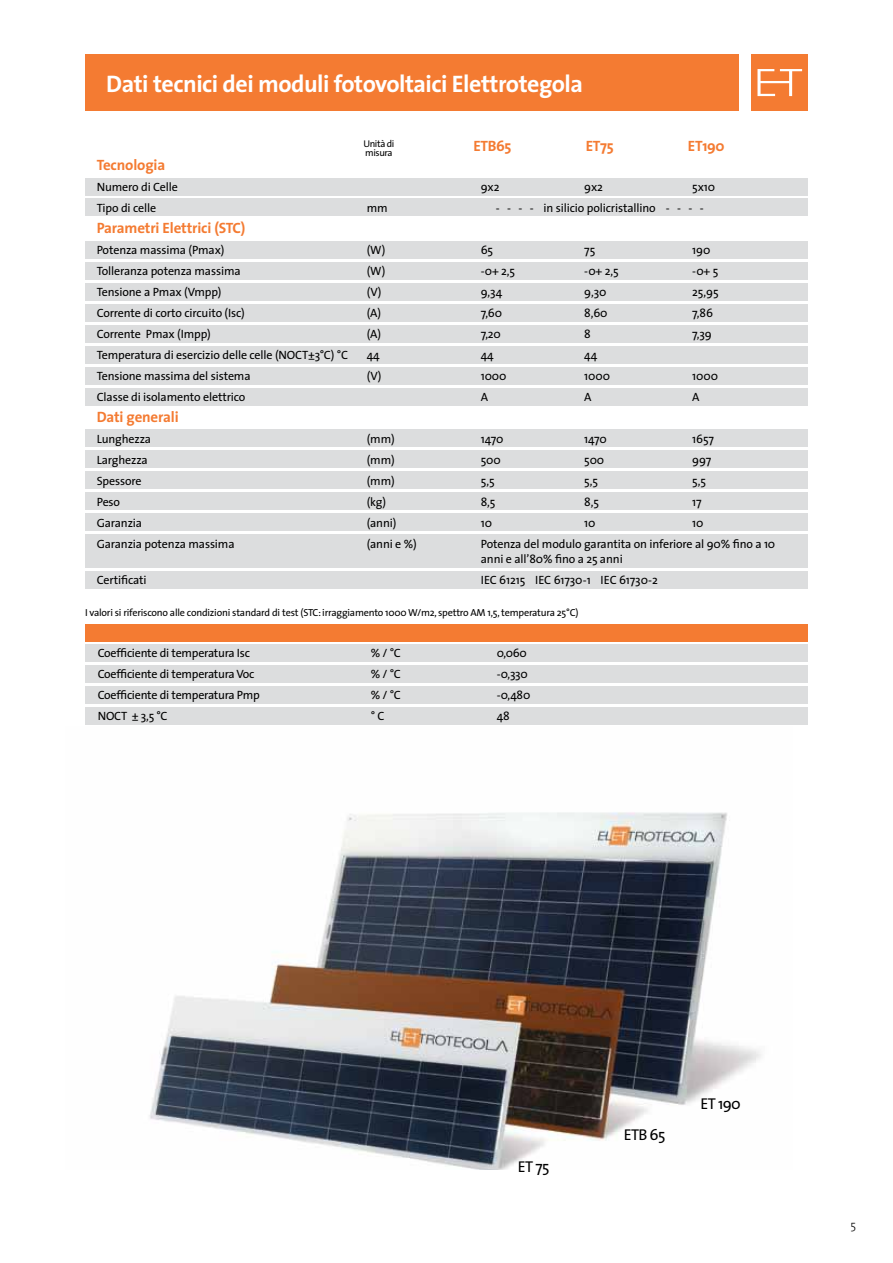
<style>
.page{position:relative;width:893px;height:1263px;background:#fff}
.page>*{position:absolute;margin:0;border:0;box-sizing:border-box;transform-origin:0 0}
.t1{font:700 24px "The Sans";letter-spacing:-.02em;color:#fff}
.t2{font:15.75px "The Sans";letter-spacing:-.04em;color:#000}
.t3{font:700 15px "The Sans";letter-spacing:-.01em;color:#f47b32}
.t4{font:12px/15px "The Sans";letter-spacing:-.01em;color:#000}
.t5{font:300 12px "The Sans";color:#000}
.t6{font:10.2px "The Sans";letter-spacing:-.02em;color:#000}
.t7{font:9.75px/9px "The Sans";letter-spacing:-.04em;color:#000}
</style>
<div class="page">
<img style="left:149px;top:812px;width:612px;height:358px">
<div style="left:85px;top:624px;width:723px;height:17px;background:#f47b32"></div>
<div style="left:85px;top:548px;width:723px;height:20px;background:#dcddde"></div>
<div style="left:85px;top:367px;width:723px;height:18px;background:#dcddde"></div>
<div style="left:85px;top:54px;width:654px;height:57px;background:#f47b32"></div>
<div style="left:85px;top:389px;width:723px;height:17px;background:#dcddde"></div>
<div style="left:85px;top:430px;width:723px;height:17px;background:#dcddde"></div>
<div style="left:85px;top:451px;width:723px;height:17px;background:#dcddde"></div>
<div style="left:85px;top:472px;width:723px;height:17px;background:#dcddde"></div>
<div style="left:85px;top:493px;width:723px;height:17px;background:#dcddde"></div>
<div style="left:85px;top:514px;width:723px;height:17px;background:#dcddde"></div>
<div style="left:85px;top:535px;width:723px;height:17px;background:#dcddde"></div>
<div style="left:85px;top:571px;width:723px;height:18px;background:#dcddde"></div>
<div style="left:85px;top:178px;width:723px;height:17px;background:#dcddde"></div>
<div style="left:85px;top:199px;width:723px;height:17px;background:#dcddde"></div>
<div style="left:85px;top:346px;width:723px;height:17px;background:#dcddde"></div>
<div style="left:85px;top:242px;width:723px;height:17px;background:#dcddde"></div>
<div style="left:85px;top:263px;width:723px;height:17px;background:#dcddde"></div>
<div style="left:85px;top:283px;width:723px;height:18px;background:#dcddde"></div>
<div style="left:85px;top:304px;width:723px;height:18px;background:#dcddde"></div>
<div style="left:85px;top:325px;width:723px;height:18px;background:#dcddde"></div>
<div style="left:85px;top:645px;width:723px;height:17px;background:#dcddde"></div>
<div style="left:85px;top:666px;width:723px;height:17px;background:#dcddde"></div>
<div style="left:85px;top:687px;width:723px;height:17px;background:#dcddde"></div>
<div style="left:85px;top:708px;width:723px;height:17px;background:#dcddde"></div>
<div style="left:751px;top:54px;width:57px;height:56px;background:#f47b32"></div>
<svg style="left:757px;top:69px;width:45px;height:27px"></svg>
<h1 class="t1" style="left:106px;top:64px;width:478px">Dati tecnici dei moduli fotovoltaici Elettrotegola</h1>
<p class="t7" style="left:363px;top:139px;width:32px">Unità di misura</p>
<p class="t3" style="left:586px;top:133px;width:29px">ET75</p>
<p class="t3" style="left:688px;top:133px;width:38px">ET190</p>
<p class="t3" style="left:473px;top:133px;width:40px">ETB65</p>
<p class="t3" style="left:97px;top:152px;width:70px">Tecnologia</p>
<p class="t4" style="left:97px;top:179px;width:83px">Numero di Celle</p>
<p class="t4" style="left:481px;top:179px;width:20px">9x2</p>
<p class="t4" style="left:584px;top:179px;width:20px">9x2</p>
<p class="t4" style="left:692px;top:179px;width:24px">5x10</p>
<p class="t4" style="left:97px;top:200px;width:61px">Tipo di celle</p>
<p class="t4" style="left:367px;top:200px;width:22px">mm</p>
<p class="t4" style="left:496px;top:200px;width:209px">- - - - in silicio policristallino - - - -</p>
<p class="t3" style="left:97px;top:215px;width:150px">Parametri Elettrici (STC)</p>
<p class="t4" style="left:97px;top:242px;width:129px">Potenza massima (Pmax)</p>
<p class="t4" style="left:367px;top:242px;width:20px">(W)</p>
<p class="t4" style="left:481px;top:242px;width:14px">65</p>
<p class="t4" style="left:584px;top:242px;width:12px">75</p>
<p class="t4" style="left:692px;top:242px;width:20px">190</p>
<p class="t4" style="left:97px;top:263px;width:145px">Tolleranza potenza massima</p>
<p class="t4" style="left:367px;top:263px;width:20px">(W)</p>
<p class="t4" style="left:481px;top:263px;width:36px">-0+ 2,5</p>
<p class="t4" style="left:584px;top:263px;width:36px">-0+ 2,5</p>
<p class="t4" style="left:692px;top:263px;width:28px">-0+ 5</p>
<p class="t4" style="left:97px;top:284px;width:126px">Tensione a Pmax (Vmpp)</p>
<p class="t4" style="left:367px;top:284px;width:16px">(V)</p>
<p class="t4" style="left:481px;top:284px;width:23px">9,34</p>
<p class="t4" style="left:584px;top:284px;width:24px">9,30</p>
<p class="t4" style="left:692px;top:284px;width:28px">25,95</p>
<p class="t4" style="left:97px;top:305px;width:150px">Corrente di corto circuito (Isc)</p>
<p class="t4" style="left:367px;top:305px;width:16px">(A)</p>
<p class="t4" style="left:481px;top:305px;width:23px">7,60</p>
<p class="t4" style="left:584px;top:305px;width:25px">8,60</p>
<p class="t4" style="left:692px;top:305px;width:22px">7,86</p>
<p class="t4" style="left:97px;top:326px;width:116px">Corrente Pmax (Impp)</p>
<p class="t4" style="left:367px;top:326px;width:16px">(A)</p>
<p class="t4" style="left:481px;top:326px;width:22px">7,20</p>
<p class="t4" style="left:584px;top:326px;width:8px">8</p>
<p class="t4" style="left:692px;top:326px;width:21px">7,39</p>
<p class="t4" style="left:97px;top:347px;width:253px">Temperatura di esercizio delle celle (NOCT±3°C) °C</p>
<p class="t4" style="left:367px;top:347px;width:14px">44</p>
<p class="t4" style="left:481px;top:347px;width:14px">44</p>
<p class="t4" style="left:584px;top:347px;width:14px">44</p>
<p class="t4" style="left:97px;top:368px;width:155px">Tensione massima del sistema</p>
<p class="t4" style="left:367px;top:368px;width:16px">(V)</p>
<p class="t4" style="left:481px;top:368px;width:27px">1000</p>
<p class="t4" style="left:584px;top:368px;width:27px">1000</p>
<p class="t4" style="left:692px;top:368px;width:27px">1000</p>
<p class="t4" style="left:97px;top:389px;width:150px">Classe di isolamento elettrico</p>
<p class="t4" style="left:481px;top:389px;width:9px">A</p>
<p class="t4" style="left:584px;top:389px;width:9px">A</p>
<p class="t4" style="left:692px;top:389px;width:9px">A</p>
<p class="t3" style="left:97px;top:404px;width:83px">Dati generali</p>
<p class="t4" style="left:97px;top:431px;width:56px">Lunghezza</p>
<p class="t4" style="left:367px;top:431px;width:30px">(mm)</p>
<p class="t4" style="left:481px;top:431px;width:24px">1470</p>
<p class="t4" style="left:584px;top:431px;width:24px">1470</p>
<p class="t4" style="left:692px;top:431px;width:23px">1657</p>
<p class="t4" style="left:97px;top:452px;width:53px">Larghezza</p>
<p class="t4" style="left:367px;top:452px;width:30px">(mm)</p>
<p class="t4" style="left:481px;top:452px;width:22px">500</p>
<p class="t4" style="left:584px;top:452px;width:22px">500</p>
<p class="t4" style="left:692px;top:452px;width:21px">997</p>
<p class="t4" style="left:97px;top:473px;width:46px">Spessore</p>
<p class="t4" style="left:367px;top:473px;width:30px">(mm)</p>
<p class="t4" style="left:481px;top:473px;width:15px">5,5</p>
<p class="t4" style="left:584px;top:473px;width:15px">5,5</p>
<p class="t4" style="left:692px;top:473px;width:15px">5,5</p>
<p class="t4" style="left:97px;top:494px;width:25px">Peso</p>
<p class="t4" style="left:367px;top:494px;width:21px">(kg)</p>
<p class="t4" style="left:481px;top:494px;width:16px">8,5</p>
<p class="t4" style="left:584px;top:494px;width:16px">8,5</p>
<p class="t4" style="left:692px;top:494px;width:11px">17</p>
<p class="t4" style="left:97px;top:515px;width:47px">Garanzia</p>
<p class="t4" style="left:367px;top:515px;width:31px">(anni)</p>
<p class="t4" style="left:481px;top:515px;width:13px">10</p>
<p class="t4" style="left:584px;top:515px;width:13px">10</p>
<p class="t4" style="left:692px;top:515px;width:13px">10</p>
<p class="t4" style="left:97px;top:536px;width:139px">Garanzia potenza massima</p>
<p class="t4" style="left:367px;top:536px;width:52px">(anni e %)</p>
<p class="t4" style="left:481px;top:536px;width:296px">Potenza del modulo garantita on inferiore al 90% fino a 10 anni e all’80% fino a 25 anni</p>
<p class="t4" style="left:97px;top:572px;width:51px">Certificati</p>
<p class="t4" style="left:481px;top:572px;width:178px">IEC 61215 IEC 61730-1 IEC 61730-2</p>
<p class="t6" style="left:85px;top:604px;width:495px">I valori si riferiscono alle condizioni standard di test (STC: irraggiamento 1000 W/m2, spettro AM 1,5, temperatura 25°C)</p>
<p class="t4" style="left:98px;top:645px;width:154px">Coefficiente di temperatura Isc</p>
<p class="t4" style="left:371px;top:645px;width:32px">% / °C</p>
<p class="t4" style="left:497px;top:645px;width:32px">0,060</p>
<p class="t4" style="left:98px;top:666px;width:158px">Coefficiente di temperatura Voc</p>
<p class="t4" style="left:371px;top:666px;width:32px">% / °C</p>
<p class="t4" style="left:497px;top:666px;width:33px">-0,330</p>
<p class="t4" style="left:98px;top:687px;width:164px">Coefficiente di temperatura Pmp</p>
<p class="t4" style="left:371px;top:687px;width:32px">% / °C</p>
<p class="t4" style="left:497px;top:687px;width:35px">-0,480</p>
<p class="t4" style="left:98px;top:708px;width:71px">NOCT ± 3,5 °C</p>
<p class="t4" style="left:371px;top:708px;width:15px">° C</p>
<p class="t4" style="left:497px;top:708px;width:14px">48</p>
<h2 class="t2" style="left:518px;top:1153px;width:33px">ET 75</h2>
<h2 class="t2" style="left:624px;top:1122px;width:43px">ETB 65</h2>
<h2 class="t2" style="left:701px;top:1090px;width:42px">ET 190</h2>
<p class="t5" style="left:850px;top:1215px;width:7px">5</p>
</div>
